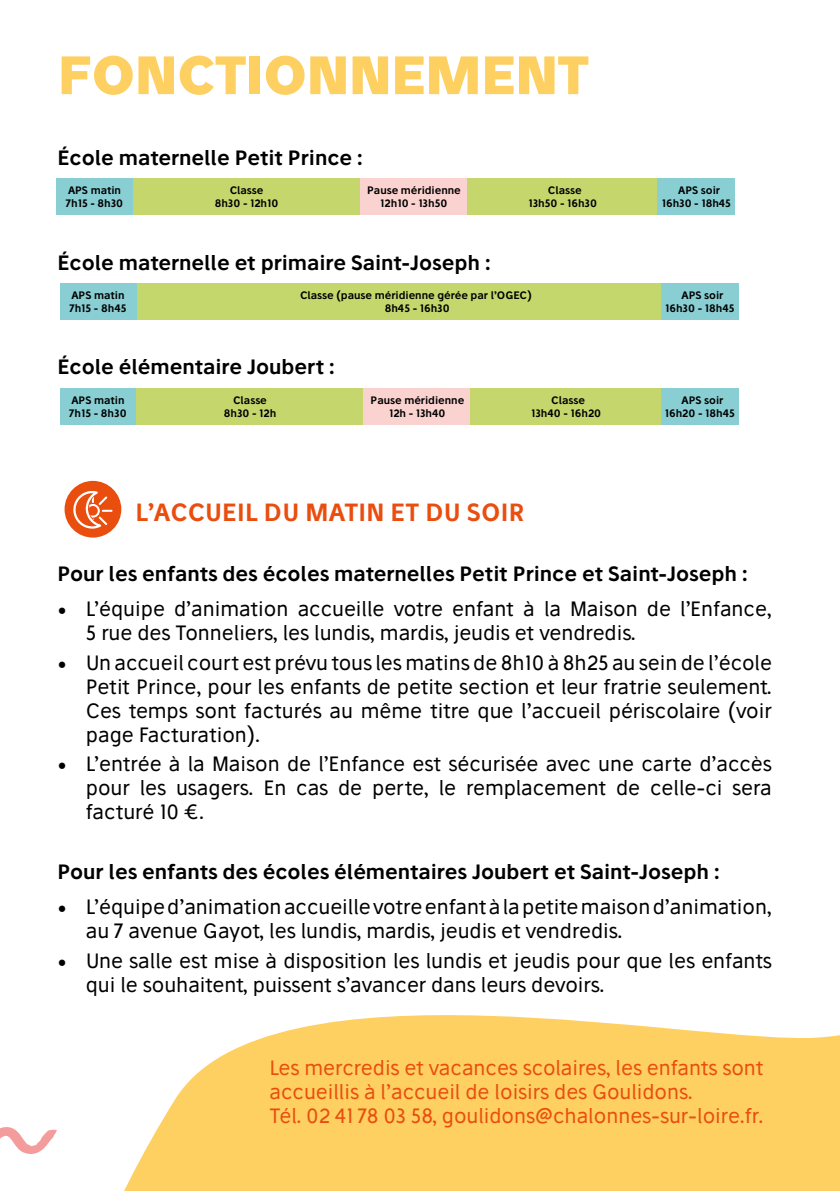
<style>
.page{position:relative;width:840px;height:1191px;background:#fff}
.page>*{position:absolute;margin:0;border:0;box-sizing:border-box;transform-origin:0 0}
.t1{font:700 52px "Stilu";letter-spacing:-.01em;color:#fed062}
.t2{font:600 24px "Stilu";letter-spacing:.01em;color:#e94e0f}
.t3{font:20px/24px "Stilu";color:#000}
.t4{font:600 20px "Stilu";color:#000}
.t5{font:20px/24px "Stilu";color:#e94e0f}
.t6{font:600 10.4px/13.2px "Stilu";color:#000;text-align:center}
.s1{font-family:"Minion Pro";font-size:24px}
</style>
<div class="page">
<svg style="left:124px;top:1015px;width:715px;height:176px;background:#fed676"></svg>
<svg style="left:0;top:1127px;width:57px;height:27px"></svg>
<div style="left:64px;top:481px;width:57px;height:56px;background:#e94e0f;border-radius:50%"></div>
<svg style="left:73px;top:491px;width:39px;height:37px"></svg>
<div style="left:57px;top:178px;width:76px;height:36px;background:#89ced3"></div>
<div style="left:133px;top:178px;width:228px;height:36px;background:#c5d76c"></div>
<div style="left:360px;top:178px;width:107px;height:36px;background:#fad2cf"></div>
<div style="left:467px;top:178px;width:190px;height:36px;background:#c5d76c"></div>
<div style="left:657px;top:178px;width:77px;height:36px;background:#89ced3"></div>
<div style="left:136px;top:283px;width:524px;height:36px;background:#c4d76c"></div>
<div style="left:60px;top:283px;width:76px;height:36px;background:#89ced3"></div>
<div style="left:660px;top:283px;width:78px;height:36px;background:#89ced3"></div>
<svg style="left:136px;top:424px;width:524px;height:1px"></svg>
<div style="left:60px;top:388px;width:76px;height:37px;background:#89ced3"></div>
<div style="left:136px;top:388px;width:228px;height:36px;background:#c5d76c"></div>
<div style="left:363px;top:388px;width:108px;height:36px;background:#fad2cf"></div>
<div style="left:470px;top:388px;width:190px;height:36px;background:#c5d76c"></div>
<div style="left:660px;top:388px;width:78px;height:37px;background:#89ced3"></div>
<h1 class="t1" style="left:58px;top:40px;width:532px">FONCTIONNEMENT</h1>
<p class="t4" style="left:57px;top:144px;width:306px">École maternelle Petit Prince :</p>
<p class="t6" style="left:66px;top:183px;width:59px;text-align:left">APS matin<br>7h15 - 8h30</p>
<p class="t6" style="left:229px;top:183px;width:35px">Classe</p>
<p class="t6" style="left:367px;top:183px;width:95px">Pause méridienne<br>12h10 - 13h50</p>
<p class="t6" style="left:528px;top:183px;width:70px">Classe<br>13h50 - 16h30</p>
<p class="t6" style="left:661px;top:183px;width:71px">APS soir<br>16h30 - 18h45</p>
<p class="t6" style="left:215px;top:196px;width:65px">8h30 - 12h10</p>
<p class="t4" style="left:57px;top:249px;width:434px">École maternelle et primaire Saint-Joseph :</p>
<p class="t6" style="left:69px;top:288px;width:58px;text-align:left">APS matin<br>7h15 - 8h45</p>
<p class="t6" style="left:300px;top:288px;width:233px">Classe (pause méridienne gérée par l’OGEC)<br>8h45 - 16h30</p>
<p class="t6" style="left:664px;top:288px;width:71px">APS soir<br>16h30 - 18h45</p>
<p class="t4" style="left:57px;top:354px;width:278px">École élémentaire Joubert :</p>
<p class="t6" style="left:69px;top:393px;width:59px;text-align:left">APS matin<br>7h15 - 8h30</p>
<p class="t6" style="left:233px;top:393px;width:35px">Classe</p>
<p class="t6" style="left:370px;top:393px;width:95px">Pause méridienne<br>12h - 13h40</p>
<p class="t6" style="left:531px;top:393px;width:71px">Classe<br>13h40 - 16h20</p>
<p class="t6" style="left:664px;top:393px;width:71px">APS soir<br>16h20 - 18h45</p>
<p class="t6" style="left:224px;top:407px;width:54px">8h30 - 12h</p>
<p class="t2" style="left:135px;top:496px;width:390px">L’ACCUEIL DU MATIN ET DU SOIR</p>
<p class="t4" style="left:57px;top:560px;width:691px">Pour les enfants des écoles maternelles Petit Prince et Saint-Joseph :</p>
<p class="t3" style="left:86px;top:596px;width:687px;text-indent:-28px"><span class="s1">•</span> L’équipe d’animation accueille votre enfant à la Maison de l’Enfance,<br>5 rue des Tonneliers, les lundis, mardis, jeudis et vendredis.</p>
<p class="t3" style="left:86px;top:650px;width:687px;text-align:justify;text-indent:-28px"><span class="s1">•</span> Un accueil court est prévu tous les matins de 8h10 à 8h25 au sein de l’école Petit Prince, pour les enfants de petite section et leur fratrie seulement.<br>Ces temps sont facturés au même titre que l’accueil périscolaire (voir page Facturation).</p>
<p class="t3" style="left:86px;top:752px;width:687px;text-align:justify;text-indent:-28px"><span class="s1">•</span> L’entrée à la Maison de l’Enfance est sécurisée avec une carte d’accès pour les usagers. En cas de perte, le remplacement de celle-ci sera facturé 10 €.</p>
<p class="t4" style="left:57px;top:858px;width:663px">Pour les enfants des écoles élémentaires Joubert et Saint-Joseph :</p>
<p class="t3" style="left:86px;top:894px;width:687px;text-indent:-28px"><span class="s1">•</span> L’équipe d’animation accueille votre enfant à la petite maison d’animation, au 7 avenue Gayot, les lundis, mardis, jeudis et vendredis.</p>
<p class="t3" style="left:86px;top:948px;width:687px;text-indent:-28px"><span class="s1">•</span> Une salle est mise à disposition les lundis et jeudis pour que les enfants qui le souhaitent, puissent s’avancer dans leurs devoirs.</p>
<p class="t5" style="left:269px;top:1055px;width:495px">Les mercredis et vacances scolaires, les enfants sont accueillis à l’accueil de loisirs des Goulidons.<br>Tél. 02 41 78 03 58, goulidons@chalonnes-sur-loire.fr.</p>
</div>
